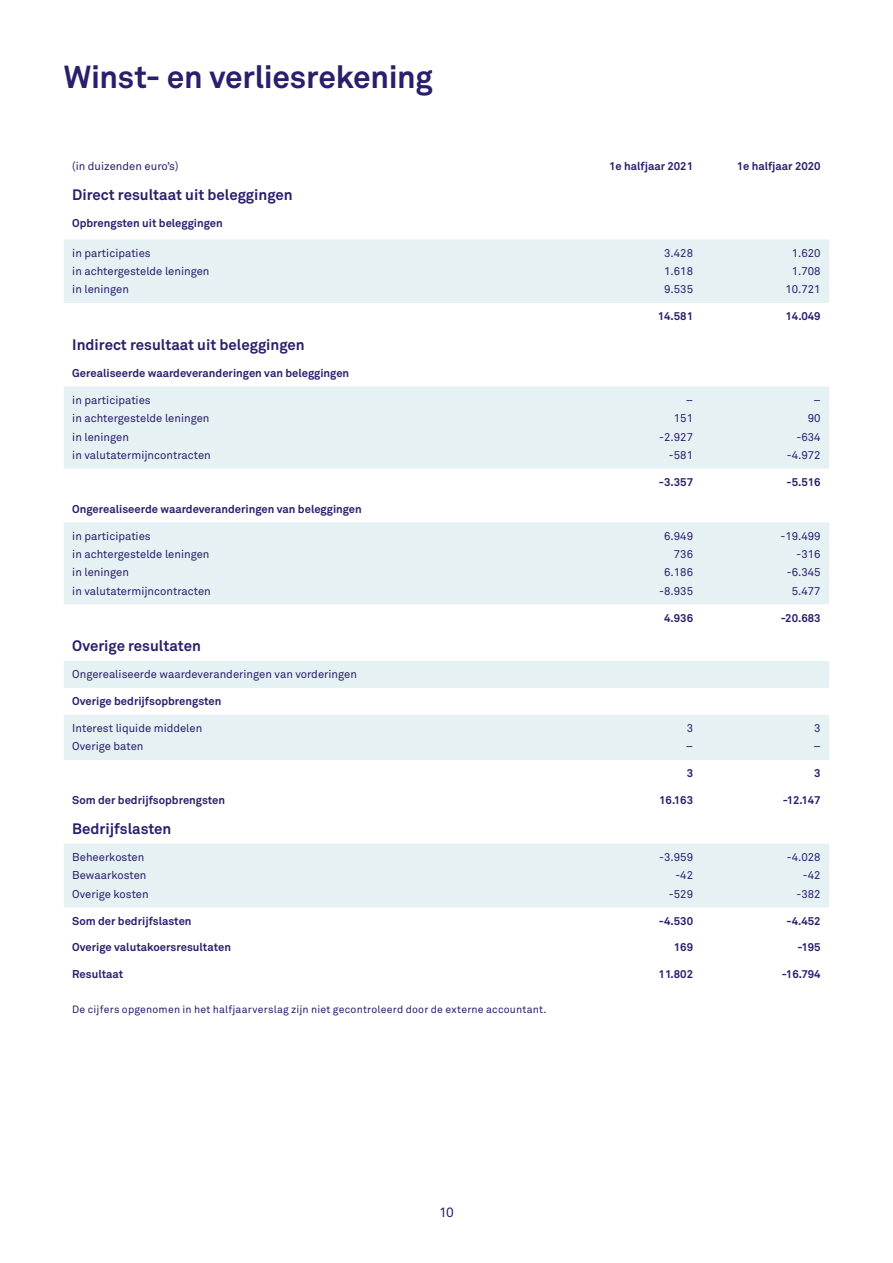
<style>
.page{position:relative;width:893px;height:1263px;background:#fff}
.page>*{position:absolute;margin:0;border:0;box-sizing:border-box;transform-origin:0 0}
.TRI_Hoofdkop{font:700 31.5px "Akkurat Pro";letter-spacing:-.005em;color:#291f6c}
.TRI_tabel_tussenkop{font:700 15px "Akkurat Pro";color:#291f6c}
.t1{font:13.5px "Akkurat Pro";color:#291f6c}
.TRI_tabel_Regular_7{font:11.25px "Akkurat Pro";color:#291f6c}
.TRI_tabel_Bold_7_5_1{font:700 11.25px "Akkurat Pro";color:#291f6c}
.TRI_tabel_Bold_7_5_1-2{font:11.25px "Akkurat Pro";color:#291f6c}
.TRI_bronvermelding{font:10.5px "Akkurat Pro";letter-spacing:.02em;color:#291f6c}
</style>
<div class="page">
<svg style="left:64px;top:239px;width:765px;height:668px;fill:#e6f1f4"></svg>
<div style="left:64px;top:661px;width:765px;height:27px;background:#e6f1f4"></div>
<p class="TRI_Hoofdkop" style="left:64px;top:58px;width:371px">Winst- en verliesrekening</p>
<p class="TRI_tabel_Bold_7_5_1-2" style="left:72px;top:160px;width:108px">(in duizenden euro’s)</p>
<p class="TRI_tabel_Bold_7_5_1" style="left:609px;top:159px;width:86px">1e halfjaar 2021</p>
<p class="TRI_tabel_Bold_7_5_1" style="left:737px;top:159px;width:86px">1e halfjaar 2020</p>
<p class="TRI_tabel_tussenkop" style="left:72px;top:185px;width:222px">Direct resultaat uit beleggingen</p>
<p class="TRI_tabel_Bold_7_5_1" style="left:72px;top:216px;width:152px">Opbrengsten uit beleggingen</p>
<p class="TRI_tabel_Regular_7" style="left:72px;top:246px;width:80px">in participaties</p>
<p class="TRI_tabel_Regular_7" style="left:664px;top:246px;width:30px">3.428</p>
<p class="TRI_tabel_Regular_7" style="left:792px;top:246px;width:30px">1.620</p>
<p class="TRI_tabel_Regular_7" style="left:72px;top:264px;width:139px">in achtergestelde leningen</p>
<p class="TRI_tabel_Regular_7" style="left:664px;top:264px;width:30px">1.618</p>
<p class="TRI_tabel_Regular_7" style="left:792px;top:264px;width:30px">1.708</p>
<p class="TRI_tabel_Regular_7" style="left:72px;top:283px;width:58px">in leningen</p>
<p class="TRI_tabel_Regular_7" style="left:664px;top:283px;width:30px">9.535</p>
<p class="TRI_tabel_Regular_7" style="left:785px;top:283px;width:37px">10.721</p>
<p class="TRI_tabel_Bold_7_5_1" style="left:658px;top:309px;width:37px">14.581</p>
<p class="TRI_tabel_Bold_7_5_1" style="left:785px;top:309px;width:37px">14.049</p>
<p class="TRI_tabel_tussenkop" style="left:72px;top:335px;width:234px">Indirect resultaat uit beleggingen</p>
<p class="TRI_tabel_Bold_7_5_1" style="left:72px;top:366px;width:278px">Gerealiseerde waardeveranderingen van beleggingen</p>
<p class="TRI_tabel_Regular_7" style="left:72px;top:393px;width:80px">in participaties</p>
<p class="TRI_tabel_Regular_7" style="left:686px;top:393px;width:9px">–</p>
<p class="TRI_tabel_Regular_7" style="left:813px;top:393px;width:9px">–</p>
<p class="TRI_tabel_Regular_7" style="left:72px;top:412px;width:139px">in achtergestelde leningen</p>
<p class="TRI_tabel_Regular_7" style="left:674px;top:412px;width:21px">151</p>
<p class="TRI_tabel_Regular_7" style="left:808px;top:412px;width:14px">90</p>
<p class="TRI_tabel_Regular_7" style="left:72px;top:430px;width:58px">in leningen</p>
<p class="TRI_tabel_Regular_7" style="left:659px;top:430px;width:35px">-2.927</p>
<p class="TRI_tabel_Regular_7" style="left:796px;top:430px;width:26px">-634</p>
<p class="TRI_tabel_Regular_7" style="left:72px;top:448px;width:140px">in valutatermijncontracten</p>
<p class="TRI_tabel_Regular_7" style="left:669px;top:448px;width:26px">-581</p>
<p class="TRI_tabel_Regular_7" style="left:787px;top:448px;width:35px">-4.972</p>
<p class="TRI_tabel_Bold_7_5_1" style="left:659px;top:475px;width:36px">-3.357</p>
<p class="TRI_tabel_Bold_7_5_1" style="left:786px;top:475px;width:36px">-5.516</p>
<p class="TRI_tabel_Bold_7_5_1" style="left:72px;top:502px;width:291px">Ongerealiseerde waardeveranderingen van beleggingen</p>
<p class="TRI_tabel_Regular_7" style="left:72px;top:529px;width:80px">in participaties</p>
<p class="TRI_tabel_Regular_7" style="left:664px;top:529px;width:30px">6.949</p>
<p class="TRI_tabel_Regular_7" style="left:780px;top:529px;width:42px">-19.499</p>
<p class="TRI_tabel_Regular_7" style="left:72px;top:547px;width:139px">in achtergestelde leningen</p>
<p class="TRI_tabel_Regular_7" style="left:674px;top:547px;width:21px">736</p>
<p class="TRI_tabel_Regular_7" style="left:796px;top:547px;width:26px">-316</p>
<p class="TRI_tabel_Regular_7" style="left:72px;top:566px;width:58px">in leningen</p>
<p class="TRI_tabel_Regular_7" style="left:664px;top:566px;width:30px">6.186</p>
<p class="TRI_tabel_Regular_7" style="left:787px;top:566px;width:35px">-6.345</p>
<p class="TRI_tabel_Regular_7" style="left:72px;top:584px;width:140px">in valutatermijncontracten</p>
<p class="TRI_tabel_Regular_7" style="left:659px;top:584px;width:35px">-8.935</p>
<p class="TRI_tabel_Regular_7" style="left:792px;top:584px;width:30px">5.477</p>
<p class="TRI_tabel_Bold_7_5_1" style="left:664px;top:611px;width:30px">4.936</p>
<p class="TRI_tabel_Bold_7_5_1" style="left:781px;top:611px;width:42px">-20.683</p>
<p class="TRI_tabel_tussenkop" style="left:72px;top:637px;width:130px">Overige resultaten</p>
<p class="TRI_tabel_Regular_7" style="left:72px;top:668px;width:286px">Ongerealiseerde waardeveranderingen van vorderingen</p>
<p class="TRI_tabel_Bold_7_5_1" style="left:72px;top:694px;width:151px">Overige bedrijfsopbrengsten</p>
<p class="TRI_tabel_Regular_7" style="left:72px;top:722px;width:132px">Interest liquide middelen</p>
<p class="TRI_tabel_Regular_7" style="left:687px;top:722px;width:8px">3</p>
<p class="TRI_tabel_Regular_7" style="left:814px;top:722px;width:8px">3</p>
<p class="TRI_tabel_Regular_7" style="left:72px;top:740px;width:73px">Overige baten</p>
<p class="TRI_tabel_Regular_7" style="left:686px;top:740px;width:9px">–</p>
<p class="TRI_tabel_Regular_7" style="left:813px;top:740px;width:9px">–</p>
<p class="TRI_tabel_Bold_7_5_1" style="left:687px;top:766px;width:8px">3</p>
<p class="TRI_tabel_Bold_7_5_1" style="left:814px;top:766px;width:8px">3</p>
<p class="TRI_tabel_Bold_7_5_1" style="left:72px;top:793px;width:154px">Som der bedrijfsopbrengsten</p>
<p class="TRI_tabel_Bold_7_5_1" style="left:659px;top:793px;width:35px">16.163</p>
<p class="TRI_tabel_Bold_7_5_1" style="left:783px;top:793px;width:40px">-12.147</p>
<p class="TRI_tabel_tussenkop" style="left:72px;top:819px;width:101px">Bedrijfslasten</p>
<p class="TRI_tabel_Regular_7" style="left:72px;top:850px;width:74px">Beheerkosten</p>
<p class="TRI_tabel_Regular_7" style="left:659px;top:850px;width:35px">-3.959</p>
<p class="TRI_tabel_Regular_7" style="left:787px;top:850px;width:35px">-4.028</p>
<p class="TRI_tabel_Regular_7" style="left:72px;top:869px;width:76px">Bewaarkosten</p>
<p class="TRI_tabel_Regular_7" style="left:675px;top:869px;width:19px">-42</p>
<p class="TRI_tabel_Regular_7" style="left:803px;top:869px;width:19px">-42</p>
<p class="TRI_tabel_Regular_7" style="left:72px;top:887px;width:78px">Overige kosten</p>
<p class="TRI_tabel_Regular_7" style="left:669px;top:887px;width:26px">-529</p>
<p class="TRI_tabel_Regular_7" style="left:796px;top:887px;width:26px">-382</p>
<p class="TRI_tabel_Bold_7_5_1" style="left:72px;top:914px;width:121px">Som der bedrijfslasten</p>
<p class="TRI_tabel_Bold_7_5_1" style="left:659px;top:914px;width:36px">-4.530</p>
<p class="TRI_tabel_Bold_7_5_1" style="left:786px;top:914px;width:36px">-4.452</p>
<p class="TRI_tabel_Bold_7_5_1" style="left:72px;top:940px;width:160px">Overige valutakoersresultaten</p>
<p class="TRI_tabel_Bold_7_5_1" style="left:674px;top:940px;width:21px">169</p>
<p class="TRI_tabel_Bold_7_5_1" style="left:797px;top:940px;width:25px">-195</p>
<p class="TRI_tabel_Bold_7_5_1" style="left:72px;top:967px;width:53px">Resultaat</p>
<p class="TRI_tabel_Bold_7_5_1" style="left:659px;top:967px;width:36px">11.802</p>
<p class="TRI_tabel_Bold_7_5_1" style="left:782px;top:967px;width:40px">-16.794</p>
<p class="TRI_bronvermelding" style="left:72px;top:1003px;width:476px">De cijfers opgenomen in het halfjaarverslag zijn niet gecontroleerd door de externe accountant.</p>
<p class="t1" style="left:439px;top:1205px;width:16px">10</p>
</div>
